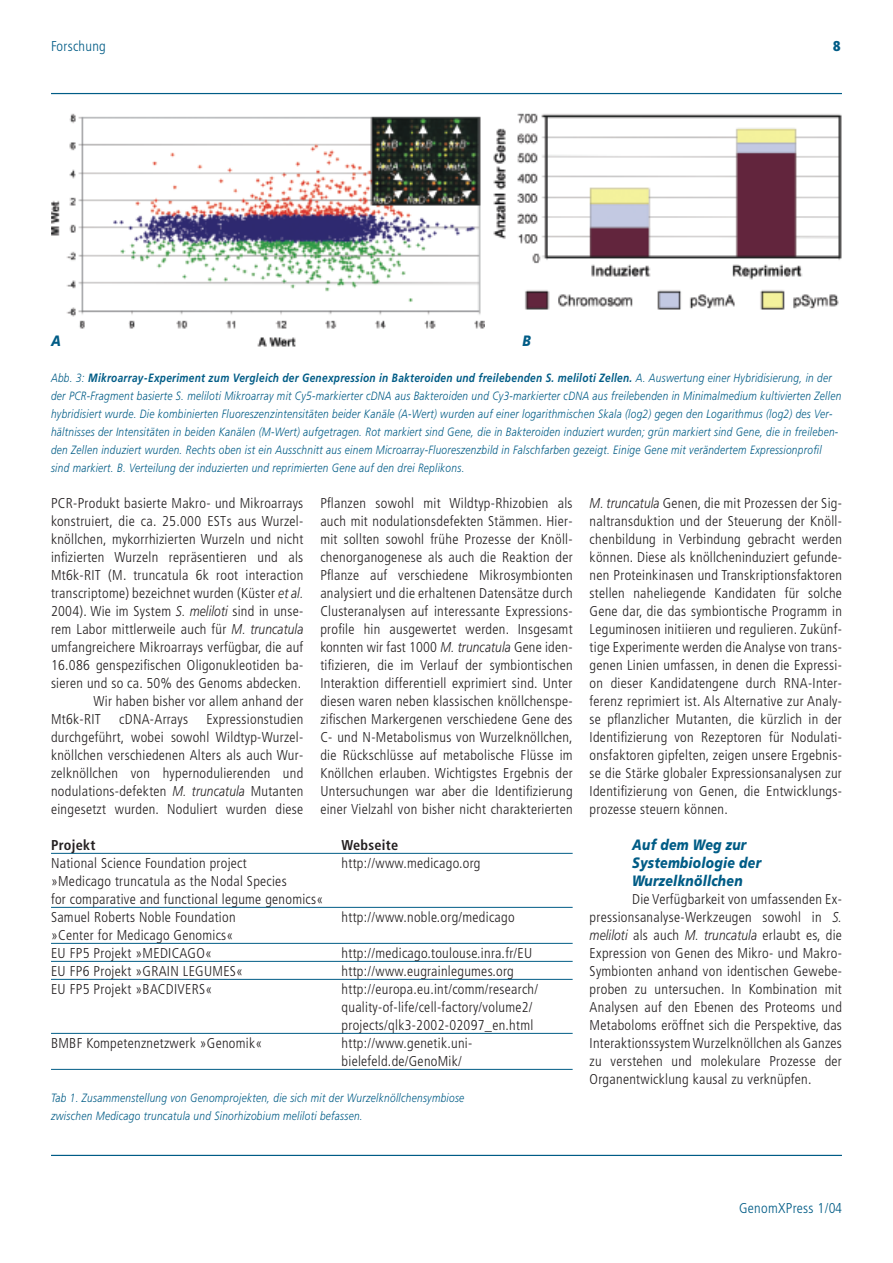
<style>
.page{position:relative;width:893px;height:1263px;background:#fff}
.page>*{position:absolute;margin:0;border:0;box-sizing:border-box;transform-origin:0 0}
.t1{font:italic 900 15px/18px "Frutiger LT";letter-spacing:.02em;color:#005c86;scale:.83 1}
.t2{font:italic 900 15px "Frutiger LT";letter-spacing:.02em;color:#005c86;scale:.84 1}
.t3{font:300 condensed 14.25px/18px "Frutiger LT";letter-spacing:.02em;color:#231f20;text-align:justify}
.t4{font:300 condensed 14.25px "Frutiger LT";letter-spacing:.02em;color:#005c86}
.t5{font:700 condensed 14.25px "Frutiger LT";letter-spacing:.02em;color:#231f20}
.t6{font:900 condensed 14.25px "Frutiger LT";color:#005c86}
.t7{font:italic 300 12px/18px "Frutiger LT";letter-spacing:.03em;color:#005c86;scale:.84 1}
.s1{font-weight:700}
.s2{font-style:italic;font-stretch:normal}
</style>
<div class="page">
<hr style="left:51px;top:93px;width:791px;height:1px;background:#005c86">
<hr style="left:51px;top:1155px;width:791px;height:1px;background:#005c86">
<img style="left:51px;top:113px;width:433px;height:234px">
<img style="left:493px;top:113px;width:349px;height:197px">
<hr style="left:51px;top:853px;width:522px;height:1px;background:#005c86">
<hr style="left:51px;top:907px;width:522px;height:1px;background:#005c86">
<hr style="left:51px;top:943px;width:522px;height:1px;background:#005c86">
<hr style="left:51px;top:961px;width:522px;height:1px;background:#005c86">
<hr style="left:51px;top:979px;width:522px;height:1px;background:#005c86">
<hr style="left:51px;top:1033px;width:522px;height:1px;background:#005c86">
<hr style="left:51px;top:1069px;width:522px;height:1px;background:#005c86">
<p class="t4" style="left:51px;top:40px;width:56px">Forschung</p>
<p class="t6" style="left:833px;top:40px;width:9px">8</p>
<p class="t2" style="left:51px;top:334px;width:13px">A</p>
<p class="t2" style="left:522px;top:334px;width:12px">B</p>
<p class="t7" style="left:51px;top:369px;width:942px">Abb. 3: <span class="s1">Mikroarray-Experiment zum Vergleich der Genexpression in Bakteroiden und freilebenden S. meliloti Zellen.</span> A. Auswertung einer Hybridisierung, in der der PCR-Fragment basierte S. meliloti Mikroarray mit Cy5-markierter cDNA aus Bakteroiden und Cy3-markierter cDNA aus freilebenden in Minimalmedium kultivierten Zellen hybridisiert wurde. Die kombinierten Fluoreszenzintensitäten beider Kanäle (A-Wert) wurden auf einer logarithmischen Skala (log2) gegen den Logarithmus (log2) des Ver&shy;hältnisses der Intensitäten in beiden Kanälen (M-Wert) aufgetragen. Rot markiert sind Gene, die in Bakteroiden induziert wurden; grün markiert sind Gene, die in freileben&shy;den Zellen induziert wurden. Rechts oben ist ein Ausschnitt aus einem Microarray-Fluoreszenzbild in Falschfarben gezeigt. Einige Gene mit verändertem Expressionprofil sind markiert. B. Verteilung der induzierten und reprimierten Gene auf den drei Replikons.</p>
<p class="t3" style="left:320px;top:495px;width:254px">Pflanzen sowohl mit Wildtyp-Rhizobien als auch mit nodulationsdefekten Stämmen. Hier&shy;mit sollten sowohl frühe Prozesse der Knöll&shy;chenorganogenese als auch die Reaktion der Pflanze auf verschiedene Mikrosymbionten analysiert und die erhaltenen Datensätze durch Clusteranalysen auf interessante Expressions&shy;profile hin ausgewertet werden. Insgesamt konnten wir fast 1000 <span class="s2">M. truncatula</span> Gene iden&shy;tifizieren, die im Verlauf der symbiontischen Interaktion differentiell exprimiert sind. Unter diesen waren neben klassischen knöllchenspe&shy;zifischen Markergenen verschiedene Gene des C- und N-Metabolismus von Wurzelknöllchen, die Rückschlüsse auf metabolische Flüsse im Knöllchen erlauben. Wichtigstes Ergebnis der Untersuchungen war aber die Identifizierung einer Vielzahl von bisher nicht charakterierten</p>
<p class="t3" style="left:590px;top:495px;width:254px"><span class="s2">M. truncatula</span> Genen, die mit Prozessen der Sig&shy;naltransduktion und der Steuerung der Knöll&shy;chenbildung in Verbindung gebracht werden können. Diese als knöllcheninduziert gefunde&shy;nen Proteinkinasen und Transkriptionsfaktoren stellen naheliegende Kandidaten für solche Gene dar, die das symbiontische Programm in Leguminosen initiieren und regulieren. Zukünf&shy;tige Experimente werden die Analyse von trans&shy;genen Linien umfassen, in denen die Expressi&shy;on dieser Kandidatengene durch RNA-Inter&shy;ferenz reprimiert ist. Als Alternative zur Analy&shy;se pflanzlicher Mutanten, die kürzlich in der Identifizierung von Rezeptoren für Nodulati&shy;onsfaktoren gipfelten, zeigen unsere Ergebnis&shy;se die Stärke globaler Expressionsanalysen zur Identifizierung von Genen, die Entwicklungs&shy;prozesse steuern können.</p>
<p class="t1" style="left:632px;top:836px;width:157px">Auf dem Weg zur<br>Systembiologie der<br>Wurzelknöllchen</p>
<p class="t3" style="left:590px;top:891px;width:254px;text-indent:43px">Die Verfügbarkeit von umfassenden Ex&shy;pressionsanalyse-Werkzeugen sowohl in <span class="s2">S. meliloti</span> als auch <span class="s2">M. truncatula</span> erlaubt es, die Expression von Genen des Mikro- und Makro-Symbionten anhand von identischen Gewebe&shy;proben zu untersuchen. In Kombination mit Analysen auf den Ebenen des Proteoms und Metaboloms eröffnet sich die Perspektive, das Interaktionssystem Wurzelknöllchen als Ganzes zu verstehen und molekulare Prozesse der Organentwicklung kausal zu verknüpfen.</p>
<p class="t3" style="left:51px;top:495px;width:254px">PCR-Produkt basierte Makro- und Mikroarrays</p>
<p class="t3" style="left:51px;top:513px;width:254px">konstruiert, die ca. 25.000 ESTs aus Wurzel-</p>
<p class="t3" style="left:51px;top:531px;width:254px">knöllchen, mykorrhizierten Wurzeln und nicht</p>
<p class="t3" style="left:51px;top:549px;width:254px">infizierten Wurzeln repräsentieren und als</p>
<p class="t3" style="left:51px;top:567px;width:254px">Mt6k-RIT (M. truncatula 6k root interaction</p>
<p class="t3" style="left:51px;top:585px;width:254px">transcriptome) bezeichnet wurden (Küster <span class="s2">et al.</span></p>
<p class="t3" style="left:51px;top:603px;width:254px">2004). Wie im System <span class="s2">S. meliloti</span> sind in unse-</p>
<p class="t3" style="left:51px;top:621px;width:254px">rem Labor mittlerweile auch für <span class="s2">M. truncatula</span></p>
<p class="t3" style="left:51px;top:639px;width:254px">umfangreichere Mikroarrays verfügbar, die auf</p>
<p class="t3" style="left:51px;top:657px;width:254px">16.086 genspezifischen Oligonukleotiden ba-</p>
<p class="t3" style="left:51px;top:675px;width:252px">sieren und so ca. 50% des Genoms abdecken.</p>
<p class="t3" style="left:94px;top:693px;width:211px">Wir haben bisher vor allem anhand der</p>
<p class="t3" style="left:51px;top:711px;width:51px">Mt6k-RIT</p>
<p class="t3" style="left:119px;top:711px;width:70px">cDNA-Arrays</p>
<p class="t3" style="left:51px;top:711px;width:254px;text-indent:155px">Expressionstudien durchgeführt, wobei sowohl Wildtyp-Wurzel&shy;knöllchen verschiedenen Alters als auch Wur&shy;zelknöllchen von hypernodulierenden und nodulations-defekten <span class="s2">M. truncatula</span> Mutanten eingesetzt wurden. Noduliert wurden diese</p>
<p class="t5" style="left:51px;top:839px;width:46px">Projekt</p>
<p class="t5" style="left:342px;top:839px;width:58px">Webseite</p>
<p class="t3" style="left:51px;top:855px;width:197px">National Science Foundation project</p>
<p class="t3" style="left:342px;top:855px;width:140px">http://www.medicago.org</p>
<p class="t3" style="left:51px;top:873px;width:274px;text-align:left">»Medicago truncatula as the Nodal Species<br>for comparative and functional legume genomics«<br>Samuel Roberts Noble Foundation</p>
<p class="t3" style="left:342px;top:909px;width:175px">http://www.noble.org/medicago</p>
<p class="t3" style="left:51px;top:927px;width:184px">»Center for Medicago Genomics«<br>EU FP5 Projekt »MEDICAGO«</p>
<p class="t3" style="left:342px;top:945px;width:192px">http://medicago.toulouse.inra.fr/EU</p>
<p class="t3" style="left:51px;top:963px;width:194px">EU FP6 Projekt »GRAIN LEGUMES«</p>
<p class="t3" style="left:342px;top:963px;width:174px">http://www.eugrainlegumes.org</p>
<p class="t3" style="left:51px;top:981px;width:163px">EU FP5 Projekt »BACDIVERS«</p>
<p class="t3" style="left:342px;top:981px;width:198px;text-align:left">http://europa.eu.int/comm/research/ quality-of-life/cell-factory/volume2/ projects/qlk3-2002-02097_en.html</p>
<p class="t3" style="left:51px;top:1035px;width:213px">BMBF Kompetenznetzwerk »Genomik«</p>
<p class="t3" style="left:342px;top:1035px;width:132px">http://www.genetik.uni&shy;bielefeld.de/GenoMik/</p>
<p class="t7" style="left:51px;top:1089px;width:494px">Tab 1. Zusammenstellung von Genomprojekten, die sich mit der Wurzelknöllchensymbiose zwischen Medicago truncatula und Sinorhizobium meliloti befassen.</p>
<p class="t4" style="left:739px;top:1202px;width:104px">GenomXPress 1/04</p>
</div>
